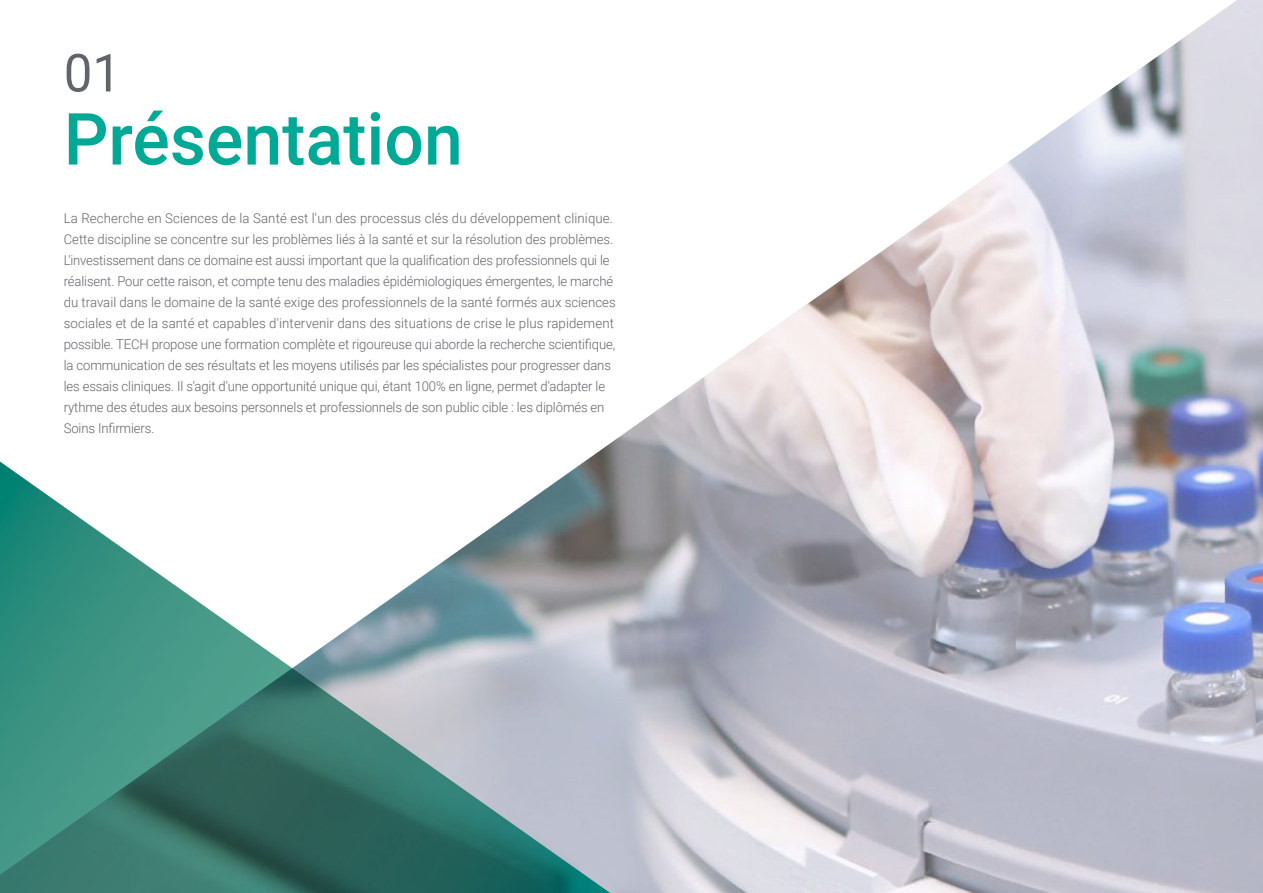
<style>
.page{position:relative;width:1263px;height:893px;background:#fff}
.page>*{position:absolute;margin:0;border:0;box-sizing:border-box;transform-origin:0 0}
.t1{font:500 72px "Roboto";color:#00a996}
.t2{font:52.5px "Roboto";color:#61646a}
.t3{font:300 13.5px/21px "Roboto";letter-spacing:-.01em;color:#61646a}
</style>
<div class="page">
<img style="left:606px;top:0;width:657px;height:893px">
<svg style="left:0;top:446px;width:640px;height:447px"></svg>
<h2 class="t2" style="left:64px;top:36px;width:59px">01</h2>
<h1 class="t1" style="left:64px;top:89px;width:401px">Présentation</h1>
<p class="t3" style="left:64px;top:207px;width:553px">La Recherche en Sciences de la Santé est l'un des processus clés du développement clinique.<br>Cette discipline se concentre sur les problèmes liés à la santé et sur la résolution des problèmes.<br>L'investissement dans ce domaine est aussi important que la qualification des professionnels qui le réalisent. Pour cette raison, et compte tenu des maladies épidémiologiques émergentes, le marché du travail dans le domaine de la santé exige des professionnels de la santé formés aux sciences sociales et de la santé et capables d'intervenir dans des situations de crise le plus rapidement possible. TECH propose une formation complète et rigoureuse qui aborde la recherche scientifique, la communication de ses résultats et les moyens utilisés par les spécialistes pour progresser dans les essais cliniques. Il s'agit d'une opportunité unique qui, étant 100% en ligne, permet d'adapter le rythme des études aux besoins personnels et professionnels de son public cible : les diplômés en Soins Infirmiers.</p>
</div>
